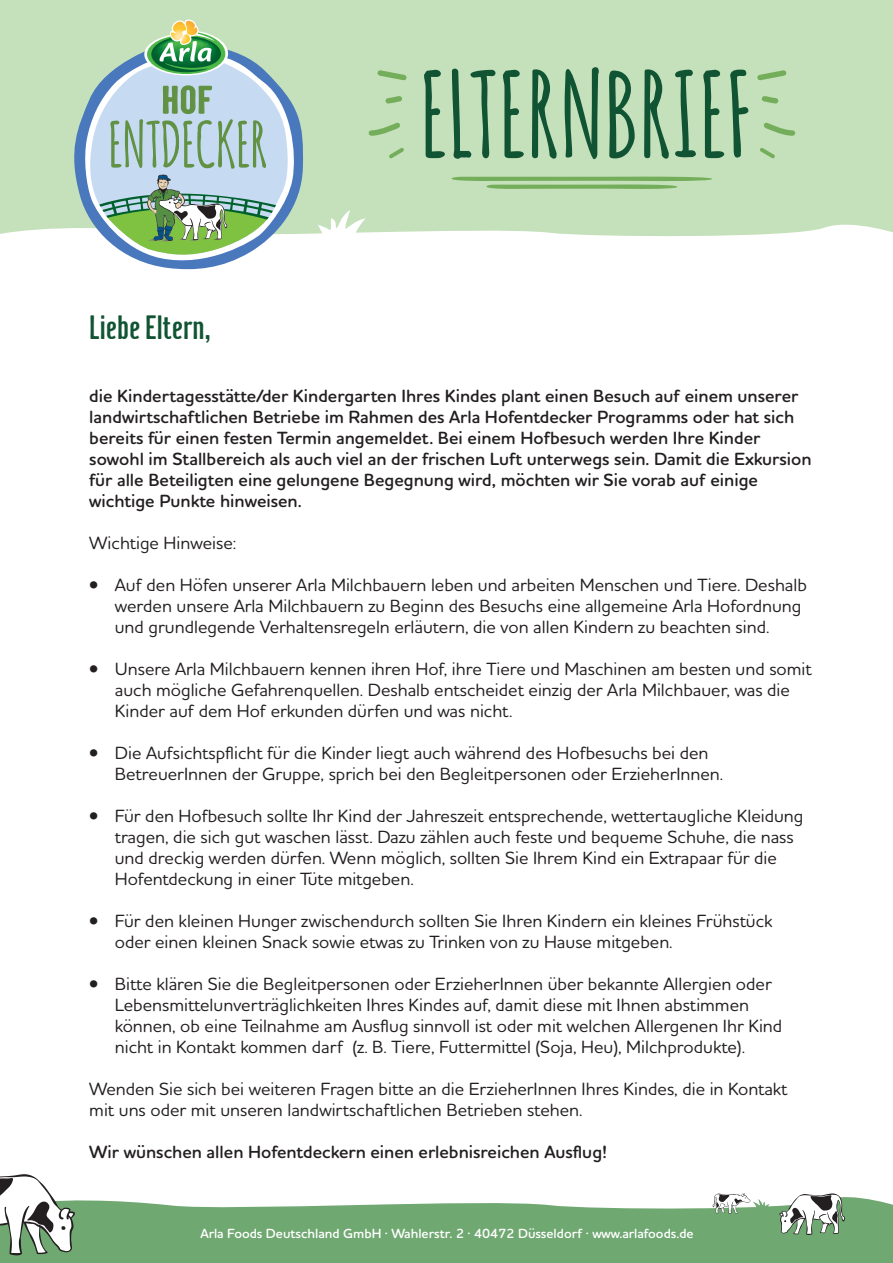
<style>
.page{position:relative;width:893px;height:1263px;background:#fff}
.page>*{position:absolute;margin:0;border:0;box-sizing:border-box;transform-origin:0 0}
.t1{font:700 115.8px "Amatic";letter-spacing:.02em;color:#115433}
.t2{font:300 36px "Hamilton";color:#115433}
.t3{font:500 18px/21px "Houschka Rounded";color:#231f20}
.t4{font:600 18px/21px "Houschka Rounded";color:#231f20}
.t5{font:600 13.5px "Houschka Rounded";color:#fff}
</style>
<div class="page">
<div style="left:0;top:0;width:893px;height:251px;background:#c4e1bb"></div>
<svg style="left:0;top:224px;width:893px;height:27px;fill:#fff"></svg>
<svg style="left:67px;top:114px;width:237px;height:156px"></svg>
<svg style="left:83px;top:99px;width:214px;height:169px"></svg>
<svg style="left:84px;top:19px;width:205px;height:239px"></svg>
<svg style="left:317px;top:210px;width:49px;height:27px"></svg>
<svg style="left:0;top:1197px;width:893px;height:66px;background:#7fb181"></svg>
<svg style="left:779px;top:1193px;width:66px;height:42px"></svg>
<svg style="left:0;top:1174px;width:75px;height:81px"></svg>
<svg style="left:713px;top:1193px;width:56px;height:21px"></svg>
<svg style="left:377px;top:70px;width:30px;height:11px"></svg>
<svg style="left:385px;top:96px;width:17px;height:8px"></svg>
<svg style="left:389px;top:148px;width:15px;height:11px"></svg>
<svg style="left:368px;top:122px;width:32px;height:14px"></svg>
<svg style="left:757px;top:70px;width:30px;height:11px"></svg>
<svg style="left:761px;top:96px;width:18px;height:8px"></svg>
<svg style="left:760px;top:148px;width:15px;height:11px"></svg>
<svg style="left:763px;top:122px;width:33px;height:14px"></svg>
<svg style="left:452px;top:177px;width:260px;height:12px"></svg>
<h2 class="t2" style="left:89px;top:309px;width:123px">Liebe Eltern,</h2>
<h1 class="t1" style="left:420px;top:32px;width:331px">ELTERNBRIEF</h1>
<p class="t4" style="left:89px;top:385px;width:724px">die Kindertagesstätte/der Kindergarten Ihres Kindes plant einen Besuch auf einem unserer landwirtschaftlichen Betriebe im Rahmen des Arla Hofentdecker Programms oder hat sich bereits für einen festen Termin angemeldet. Bei einem Hofbesuch werden Ihre Kinder sowohl im Stallbereich als auch viel an der frischen Luft unterwegs sein. Damit die Exkursion für alle Beteiligten eine gelungene Begegnung wird, möchten wir Sie vorab auf einige wichtige Punkte hinweisen.</p>
<p class="t3" style="left:89px;top:531px;width:148px">Wichtige Hinweise:</p>
<p class="t3" style="left:115px;top:573px;width:694px;text-indent:-26px">• Auf den Höfen unserer Arla Milchbauern leben und arbeiten Menschen und Tiere. Deshalb werden unsere Arla Milchbauern zu Beginn des Besuchs eine allgemeine Arla Hofordnung und grundlegende Verhaltensregeln erläutern, die von allen Kindern zu beachten sind.</p>
<p class="t3" style="left:115px;top:657px;width:698px;text-indent:-26px">• Unsere Arla Milchbauern kennen ihren Hof, ihre Tiere und Maschinen am besten und somit auch mögliche Gefahrenquellen. Deshalb entscheidet einzig der Arla Milchbauer, was die<br>Kinder auf dem Hof erkunden dürfen und was nicht.</p>
<p class="t3" style="left:115px;top:741px;width:610px;text-indent:-26px">• Die Aufsichtspflicht für die Kinder liegt auch während des Hofbesuchs bei den<br>BetreuerInnen der Gruppe, sprich bei den Begleitpersonen oder ErzieherInnen.</p>
<p class="t3" style="left:115px;top:804px;width:690px;text-indent:-26px">• Für den Hofbesuch sollte Ihr Kind der Jahreszeit entsprechende, wettertaugliche Kleidung tragen, die sich gut waschen lässt. Dazu zählen auch feste und bequeme Schuhe, die nass und dreckig werden dürfen. Wenn möglich, sollten Sie Ihrem Kind ein Extrapaar für die Hofentdeckung in einer Tüte mitgeben.</p>
<p class="t3" style="left:115px;top:909px;width:659px;text-indent:-26px">• Für den kleinen Hunger zwischendurch sollten Sie Ihren Kindern ein kleines Frühstück oder einen kleinen Snack sowie etwas zu Trinken von zu Hause mitgeben.</p>
<p class="t3" style="left:115px;top:972px;width:669px;text-indent:-26px">• Bitte klären Sie die Begleitpersonen oder ErzieherInnen über bekannte Allergien oder Lebensmittelunverträglichkeiten Ihres Kindes auf, damit diese mit Ihnen abstimmen können, ob eine Teilnahme am Ausflug sinnvoll ist oder mit welchen Allergenen Ihr Kind nicht in Kontakt kommen darf (z. B. Tiere, Futtermittel (Soja, Heu), Milchprodukte).</p>
<p class="t3" style="left:89px;top:1077px;width:700px">Wenden Sie sich bei weiteren Fragen bitte an die ErzieherInnen Ihres Kindes, die in Kontakt mit uns oder mit unseren landwirtschaftlichen Betrieben stehen.</p>
<p class="t4" style="left:89px;top:1141px;width:519px">Wir wünschen allen Hofentdeckern einen erlebnisreichen Ausflug!</p>
<p class="t5" style="left:200px;top:1224px;width:495px">Arla Foods Deutschland GmbH · Wahlerstr. 2 · 40472 Düsseldorf · www.arlafoods.de</p>
</div>
